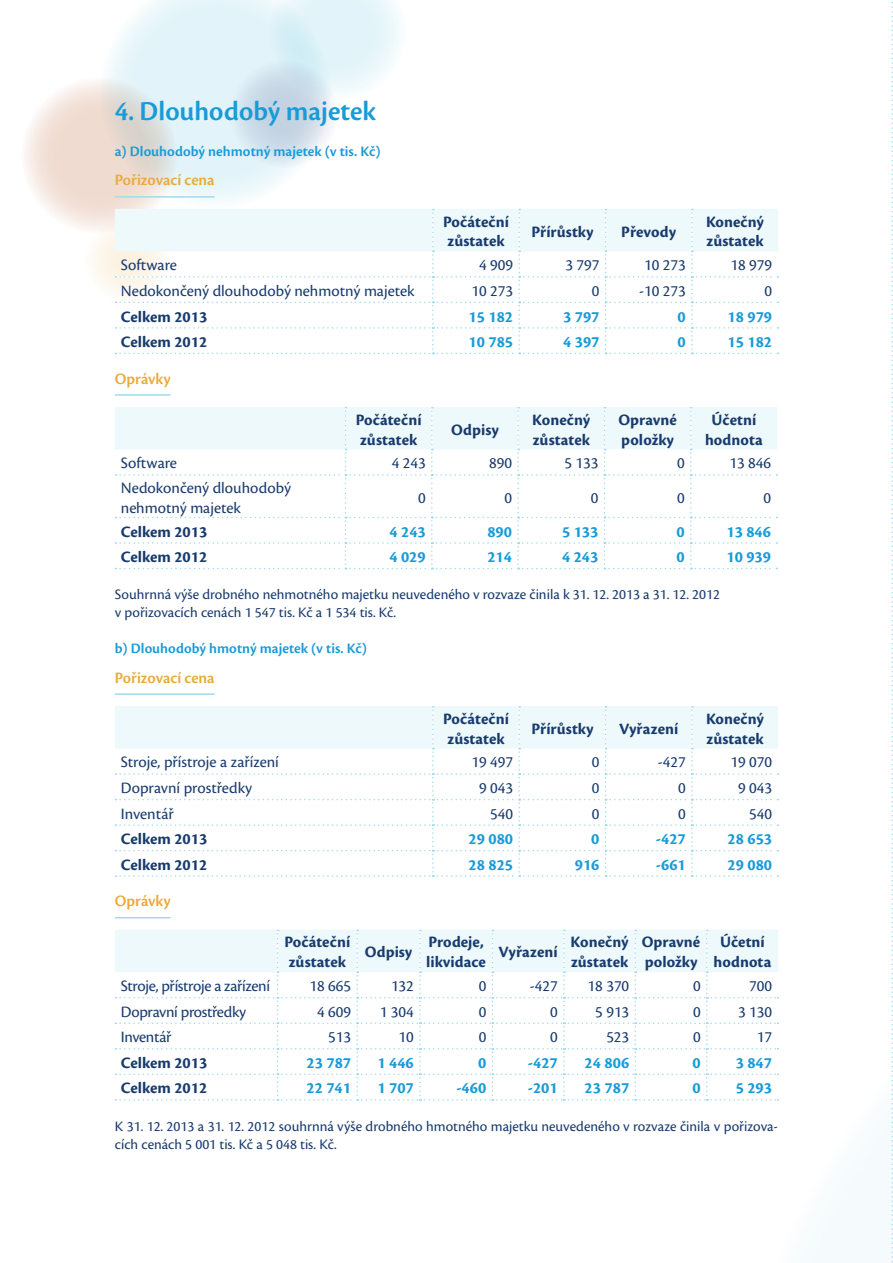
<style>
.page{position:relative;width:893px;height:1263px;background:#fff}
.page>*{position:absolute;margin:0;border:0;box-sizing:border-box;transform-origin:0 0}
.t1{font:28.5px "Cronos Pro Semibold Subh";color:#199bd8}
.t2{font:700 16.5px/19.8px "Cronos Pro";color:#183b6e}
.t3{font:16.5px/19.8px "Cronos Pro";color:#183b6e}
.t4{font:700 16.5px "Cronos Pro";color:#199bd8}
.t5{font:16.5px "Cronos Pro";letter-spacing:-.02em;color:#183b6e}
.t6{font:16.5px "Cronos Pro Semibold Subh";color:#eaaa3c}
.t7{font:15px/18px "Cronos Pro";color:#183b6e}
.t8{font:600 15px "Cronos Pro";color:#199bd8}
</style>
<div class="page">
<svg style="left:21px;top:77px;width:157px;height:157px"></svg>
<div style="left:85px;top:218px;width:85px;height:85px;background:#fdf8f0;border-radius:50%"></div>
<svg style="left:331px;top:0;width:69px;height:93px"></svg>
<svg style="left:99px;top:0;width:232px;height:208px;fill:#e2f4f9"></svg>
<svg style="left:230px;top:60px;width:108px;height:108px;background:#d3e1ec"></svg>
<svg style="left:115px;top:209px;width:663px;height:145px"></svg>
<hr style="left:115px;top:196px;width:100px;height:2px;background:#9fdcef">
<svg style="left:115px;top:407px;width:662px;height:162px"></svg>
<hr style="left:115px;top:394px;width:56px;height:2px;background:#9fdcef">
<svg style="left:115px;top:706px;width:663px;height:171px"></svg>
<hr style="left:115px;top:693px;width:100px;height:2px;background:#9fdcef">
<svg style="left:115px;top:930px;width:663px;height:170px"></svg>
<hr style="left:115px;top:917px;width:56px;height:1px;background:#9fdcef">
<svg style="left:891px;top:2px;width:2px;height:1261px"></svg>
<h1 class="t1" style="left:115px;top:95px;width:262px">4. Dlouhodobý majetek</h1>
<p class="t8" style="left:115px;top:143px;width:267px">a) Dlouhodobý nehmotný majetek (v tis. Kč)</p>
<p class="t6" style="left:115px;top:171px;width:101px">Pořizovací cena</p>
<p class="t2" style="left:443px;top:212px;width:67px">Počáteční zůstatek</p>
<p class="t2" style="left:531px;top:222px;width:64px">Přírůstky</p>
<p class="t2" style="left:621px;top:222px;width:56px">Převody</p>
<p class="t2" style="left:706px;top:212px;width:59px">Konečný zůstatek</p>
<p class="t3" style="left:121px;top:255px;width:58px">Software</p>
<p class="t3" style="left:479px;top:255px;width:36px">4 909</p>
<p class="t3" style="left:565px;top:255px;width:36px">3 797</p>
<p class="t3" style="left:644px;top:255px;width:43px">10 273</p>
<p class="t3" style="left:730px;top:255px;width:43px">18 979</p>
<p class="t3" style="left:121px;top:281px;width:295px">Nedokončený dlouhodobý nehmotný majetek</p>
<p class="t3" style="left:471px;top:281px;width:43px">10 273</p>
<p class="t3" style="left:592px;top:281px;width:9px">0</p>
<p class="t3" style="left:639px;top:281px;width:48px">-10 273</p>
<p class="t3" style="left:764px;top:281px;width:9px">0</p>
<p class="t2" style="left:121px;top:307px;width:88px">Celkem 2013</p>
<p class="t4" style="left:469px;top:307px;width:46px">15 182</p>
<p class="t4" style="left:563px;top:307px;width:38px">3 797</p>
<p class="t4" style="left:678px;top:307px;width:10px">0</p>
<p class="t4" style="left:727px;top:307px;width:46px">18 979</p>
<p class="t2" style="left:121px;top:332px;width:88px">Celkem 2012</p>
<p class="t4" style="left:469px;top:332px;width:46px">10 785</p>
<p class="t4" style="left:563px;top:332px;width:38px">4 397</p>
<p class="t4" style="left:678px;top:332px;width:10px">0</p>
<p class="t4" style="left:727px;top:332px;width:46px">15 182</p>
<p class="t6" style="left:115px;top:369px;width:57px">Oprávky</p>
<p class="t2" style="left:356px;top:410px;width:67px">Počáteční zůstatek</p>
<p class="t2" style="left:451px;top:420px;width:49px">Odpisy</p>
<p class="t2" style="left:532px;top:410px;width:59px">Konečný zůstatek</p>
<p class="t2" style="left:618px;top:410px;width:60px">Opravné položky</p>
<p class="t2" style="left:705px;top:410px;width:59px;text-align:center">Účetní hodnota</p>
<p class="t3" style="left:121px;top:453px;width:58px">Software</p>
<p class="t3" style="left:392px;top:453px;width:36px">4 243</p>
<p class="t3" style="left:489px;top:453px;width:24px">890</p>
<p class="t3" style="left:564px;top:453px;width:36px">5 133</p>
<p class="t3" style="left:677px;top:453px;width:9px">0</p>
<p class="t3" style="left:729px;top:453px;width:43px">13 846</p>
<p class="t3" style="left:121px;top:478px;width:172px">Nedokončený dlouhodobý nehmotný majetek</p>
<p class="t3" style="left:418px;top:488px;width:9px">0</p>
<p class="t3" style="left:504px;top:488px;width:9px">0</p>
<p class="t3" style="left:591px;top:488px;width:9px">0</p>
<p class="t3" style="left:677px;top:488px;width:9px">0</p>
<p class="t3" style="left:763px;top:488px;width:9px">0</p>
<p class="t2" style="left:121px;top:522px;width:88px">Celkem 2013</p>
<p class="t4" style="left:389px;top:522px;width:38px">4 243</p>
<p class="t4" style="left:487px;top:522px;width:26px">890</p>
<p class="t4" style="left:562px;top:522px;width:38px">5 133</p>
<p class="t4" style="left:676px;top:522px;width:10px">0</p>
<p class="t4" style="left:726px;top:522px;width:46px">13 846</p>
<p class="t2" style="left:121px;top:547px;width:88px">Celkem 2012</p>
<p class="t4" style="left:389px;top:548px;width:38px">4 029</p>
<p class="t4" style="left:487px;top:548px;width:26px">214</p>
<p class="t4" style="left:562px;top:548px;width:38px">4 243</p>
<p class="t4" style="left:676px;top:548px;width:10px">0</p>
<p class="t4" style="left:726px;top:548px;width:46px">10 939</p>
<p class="t7" style="left:115px;top:586px;width:607px">Souhrnná výše drobného nehmotného majetku neuvedeného v rozvaze činila k 31. 12. 2013 a 31. 12. 2012 v pořizovacích cenách 1 547 tis. Kč a 1 534 tis. Kč.</p>
<p class="t8" style="left:115px;top:640px;width:254px">b) Dlouhodobý hmotný majetek (v tis. Kč)</p>
<p class="t6" style="left:115px;top:668px;width:101px">Pořizovací cena</p>
<p class="t2" style="left:443px;top:709px;width:67px">Počáteční zůstatek</p>
<p class="t2" style="left:531px;top:719px;width:64px">Přírůstky</p>
<p class="t2" style="left:619px;top:719px;width:61px">Vyřazení</p>
<p class="t2" style="left:706px;top:709px;width:59px">Konečný zůstatek</p>
<p class="t3" style="left:121px;top:752px;width:160px">Stroje, přístroje a zařízení</p>
<p class="t3" style="left:471px;top:752px;width:43px">19 497</p>
<p class="t3" style="left:592px;top:752px;width:9px">0</p>
<p class="t3" style="left:658px;top:752px;width:29px">-427</p>
<p class="t3" style="left:730px;top:752px;width:43px">19 070</p>
<p class="t3" style="left:121px;top:778px;width:133px">Dopravní prostředky</p>
<p class="t3" style="left:479px;top:778px;width:36px">9 043</p>
<p class="t3" style="left:592px;top:778px;width:9px">0</p>
<p class="t3" style="left:678px;top:778px;width:9px">0</p>
<p class="t3" style="left:738px;top:778px;width:36px">9 043</p>
<p class="t3" style="left:121px;top:804px;width:55px">Inventář</p>
<p class="t3" style="left:490px;top:804px;width:24px">540</p>
<p class="t3" style="left:592px;top:804px;width:9px">0</p>
<p class="t3" style="left:678px;top:804px;width:9px">0</p>
<p class="t3" style="left:749px;top:804px;width:24px">540</p>
<p class="t2" style="left:121px;top:829px;width:88px">Celkem 2013</p>
<p class="t4" style="left:469px;top:830px;width:46px">29 080</p>
<p class="t4" style="left:591px;top:830px;width:10px">0</p>
<p class="t4" style="left:656px;top:830px;width:31px">-427</p>
<p class="t4" style="left:727px;top:830px;width:46px">28 653</p>
<p class="t2" style="left:121px;top:855px;width:88px">Celkem 2012</p>
<p class="t4" style="left:469px;top:855px;width:46px">28 825</p>
<p class="t4" style="left:575px;top:855px;width:26px">916</p>
<p class="t4" style="left:656px;top:855px;width:31px">-661</p>
<p class="t4" style="left:727px;top:855px;width:46px">29 080</p>
<p class="t6" style="left:115px;top:892px;width:57px">Oprávky</p>
<p class="t2" style="left:284px;top:933px;width:67px">Počáteční zůstatek</p>
<p class="t2" style="left:365px;top:943px;width:49px">Odpisy</p>
<p class="t2" style="left:426px;top:933px;width:61px">Prodeje, likvidace</p>
<p class="t2" style="left:498px;top:943px;width:61px">Vyřazení</p>
<p class="t2" style="left:571px;top:933px;width:59px">Konečný zůstatek</p>
<p class="t2" style="left:642px;top:933px;width:60px">Opravné položky</p>
<p class="t2" style="left:714px;top:933px;width:59px;text-align:center">Účetní hodnota</p>
<p class="t5" style="left:121px;top:976px;width:151px">Stroje, přístroje a zařízení</p>
<p class="t3" style="left:309px;top:976px;width:43px">18 665</p>
<p class="t3" style="left:391px;top:976px;width:24px">132</p>
<p class="t3" style="left:479px;top:976px;width:9px">0</p>
<p class="t3" style="left:530px;top:976px;width:29px">-427</p>
<p class="t3" style="left:588px;top:976px;width:43px">18 370</p>
<p class="t3" style="left:693px;top:976px;width:9px">0</p>
<p class="t3" style="left:749px;top:976px;width:24px">700</p>
<p class="t5" style="left:121px;top:1002px;width:127px">Dopravní prostředky</p>
<p class="t3" style="left:317px;top:1002px;width:36px">4 609</p>
<p class="t3" style="left:380px;top:1002px;width:36px">1 304</p>
<p class="t3" style="left:479px;top:1002px;width:9px">0</p>
<p class="t3" style="left:550px;top:1002px;width:9px">0</p>
<p class="t3" style="left:595px;top:1002px;width:36px">5 913</p>
<p class="t3" style="left:693px;top:1002px;width:9px">0</p>
<p class="t3" style="left:738px;top:1002px;width:36px">3 130</p>
<p class="t5" style="left:121px;top:1028px;width:52px">Inventář</p>
<p class="t3" style="left:328px;top:1027px;width:24px">513</p>
<p class="t3" style="left:399px;top:1027px;width:17px">10</p>
<p class="t3" style="left:479px;top:1027px;width:9px">0</p>
<p class="t3" style="left:550px;top:1027px;width:9px">0</p>
<p class="t3" style="left:606px;top:1027px;width:24px">523</p>
<p class="t3" style="left:693px;top:1027px;width:9px">0</p>
<p class="t3" style="left:757px;top:1027px;width:17px">17</p>
<p class="t2" style="left:121px;top:1053px;width:88px">Celkem 2013</p>
<p class="t4" style="left:307px;top:1053px;width:46px">23 787</p>
<p class="t4" style="left:377px;top:1053px;width:38px">1 446</p>
<p class="t4" style="left:478px;top:1053px;width:10px">0</p>
<p class="t4" style="left:528px;top:1053px;width:31px">-427</p>
<p class="t4" style="left:585px;top:1053px;width:46px">24 806</p>
<p class="t4" style="left:692px;top:1053px;width:10px">0</p>
<p class="t4" style="left:736px;top:1053px;width:38px">3 847</p>
<p class="t2" style="left:121px;top:1079px;width:88px">Celkem 2012</p>
<p class="t4" style="left:307px;top:1079px;width:46px">22 741</p>
<p class="t4" style="left:377px;top:1079px;width:38px">1 707</p>
<p class="t4" style="left:456px;top:1079px;width:31px">-460</p>
<p class="t4" style="left:528px;top:1079px;width:31px">-201</p>
<p class="t4" style="left:585px;top:1079px;width:46px">23 787</p>
<p class="t4" style="left:692px;top:1079px;width:10px">0</p>
<p class="t4" style="left:736px;top:1079px;width:38px">5 293</p>
<p class="t7" style="left:115px;top:1117px;width:665px">K 31. 12. 2013 a 31. 12. 2012 souhrnná výše drobného hmotného majetku neuvedeného v rozvaze činila v pořizova&shy;cích cenách 5 001 tis. Kč a 5 048 tis. Kč.</p>
</div>
